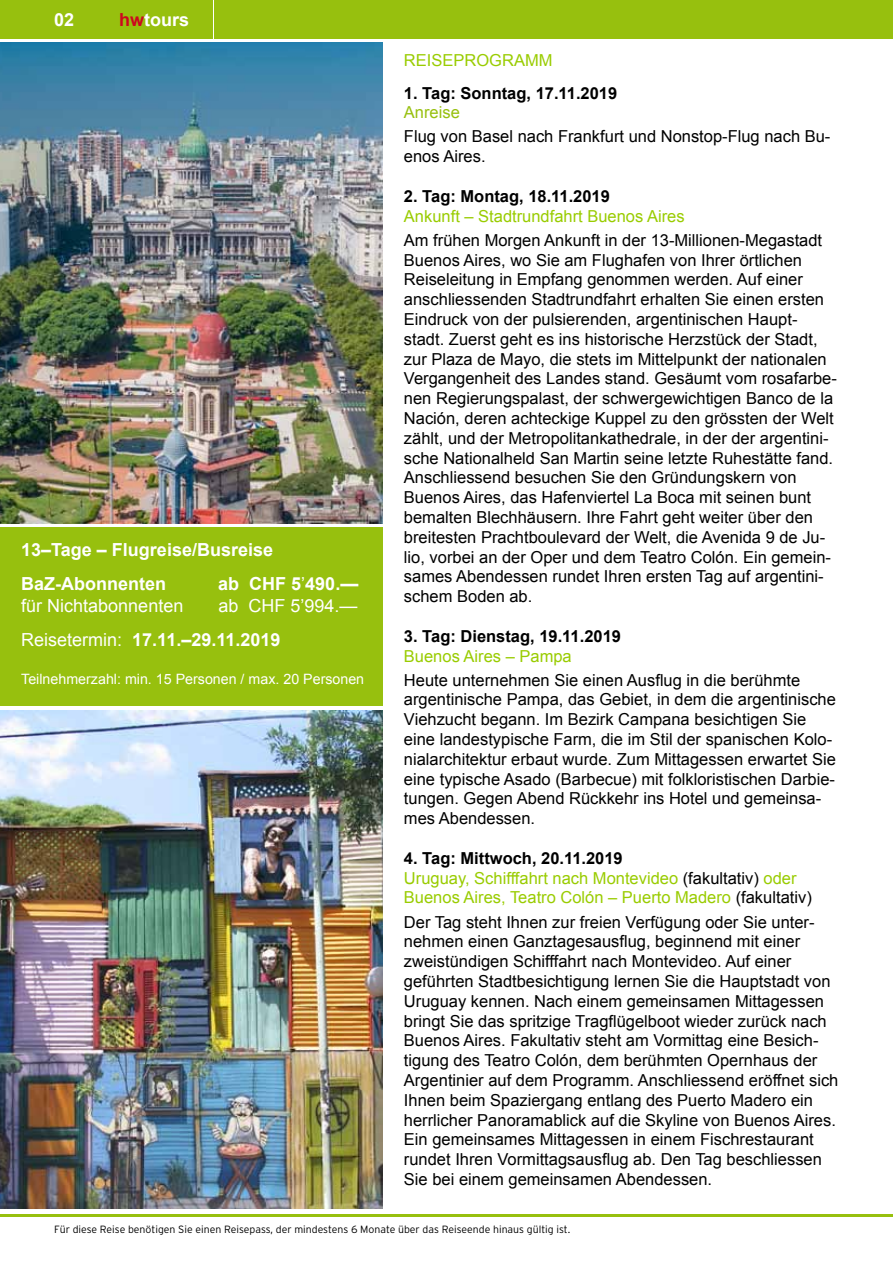
<style>
.page{position:relative;width:893px;height:1263px;background:#fff}
.page>*{position:absolute;margin:0;border:0;box-sizing:border-box;transform-origin:0 0}
.t1{font:700 18px/34.3px "Arial";color:#fff}
.t2{font:18px/34.3px "Arial";color:#fff}
.t3{font:16.5px/19.8px "Arial";color:#000}
.t4{font:16.5px/19.8px "Arial";color:#9c0}
.t5{font:700 16.5px "Arial";color:#000}
.t6{font:16.5px "Arial";color:#97c00e}
.t7{font:14.25px "Arial";color:#fff}
.t8{font:300 10.5px "Interstate";color:#000}
.s1{color:#cd071e}
.s2{font-weight:700;color:#000}
.s3{color:#000}
.s4{font-weight:400}
.s5{font-weight:700}
</style>
<div class="page">
<div style="left:0;top:0;width:213px;height:38px;background:#97c00e"></div>
<div style="left:215px;top:0;width:678px;height:38px;background:#97c00e"></div>
<hr style="left:0;top:1214px;width:893px;height:2px;background:#97c00e">
<div style="left:0;top:527px;width:383px;height:179px;background:#97c00e"></div>
<img style="left:0;top:43px;width:383px;height:480px">
<img style="left:0;top:710px;width:383px;height:499px">
<p class="t1" style="left:54px;top:3px;width:22px">02</p>
<p class="t1" style="left:119px;top:3px;width:72px"><span class="s1">hw</span>tours</p>
<p class="t4" style="left:404px;top:50px;width:23px">Reisepr</p>
<p class="t4" style="left:476px;top:50px;width:26px">ogra</p>
<p class="t4" style="left:525px;top:50px;width:29px">mm</p>
<p class="t5" style="left:404px;top:82px;width:215px">1. Tag: Sonntag, 17.11.2019</p>
<p class="t6" style="left:404px;top:102px;width:57px">Anreise</p>
<p class="t3" style="left:404px;top:127px;width:428px">Flug von Basel nach Frankfurt und Nonstop-Flug nach Bu&shy;enos Aires.</p>
<p class="t5" style="left:404px;top:185px;width:208px">2. Tag: Montag, 18.11.2019</p>
<p class="t4" style="left:404px;top:206px;width:282px">Ankunft – Stadtrundfahrt Buenos Aires</p>
<p class="t3" style="left:404px;top:230px;width:434px">Am frühen Morgen Ankunft in der 13-Millionen-Megastadt Buenos Aires, wo Sie am Flughafen von Ihrer örtlichen Reiseleitung in Empfang genommen werden. Auf einer anschliessenden Stadtrundfahrt erhalten Sie einen ersten Eindruck von der pulsierenden, argentinischen Haupt&shy;stadt. Zuerst geht es ins historische Herzstück der Stadt, zur Plaza de Mayo, die stets im Mittelpunkt der nationalen Vergangenheit des Landes stand. Gesäumt vom rosafarbe&shy;nen Regierungspalast, der schwergewichtigen Banco de la Nación, deren achteckige Kuppel zu den grössten der Welt zählt, und der Metropolitankathedrale, in der der argentini&shy;sche Nationalheld San Martin seine letzte Ruhestätte fand.<br>Anschliessend besuchen Sie den Gründungskern von Buenos Aires, das Hafenviertel La Boca mit seinen bunt bemalten Blechhäusern. Ihre Fahrt geht weiter über den breitesten Prachtboulevard der Welt, die Avenida 9 de Ju&shy;lio, vorbei an der Oper und dem Teatro Colón. Ein gemein&shy;sames Abendessen rundet Ihren ersten Tag auf argentini&shy;schem Boden ab.</p>
<p class="t5" style="left:404px;top:625px;width:219px">3. Tag: Dienstag, 19.11.2019</p>
<p class="t4" style="left:404px;top:646px;width:169px">Buenos Aires – Pampa</p>
<p class="t3" style="left:404px;top:670px;width:433px">Heute unternehmen Sie einen Ausflug in die berühmte argentinische Pampa, das Gebiet, in dem die argentinische Viehzucht begann. Im Bezirk Campana besichtigen Sie eine landestypische Farm, die im Stil der spanischen Kolo&shy;nialarchitektur erbaut wurde. Zum Mittagessen erwartet Sie eine typische Asado (Barbecue) mit folkloristischen Darbie&shy;tungen. Gegen Abend Rückkehr ins Hotel und gemeinsa&shy;mes Abendessen.</p>
<p class="t4" style="left:404px;top:848px;width:409px"><span class="s2">4. Tag: Mittwoch, 20.11.2019<br></span>Uruguay, Schifffahrt nach Montevideo <span class="s3">(fakultativ)</span> oder<br>Buenos Aires, Teatro Colón – Puerto Madero <span class="s3">(fakultativ)</span></p>
<p class="t3" style="left:404px;top:912px;width:436px">Der Tag steht Ihnen zur freien Verfügung oder Sie unter&shy;nehmen einen Ganztagesausflug, beginnend mit einer zweistündigen Schifffahrt nach Montevideo. Auf einer geführten Stadtbesichtigung lernen Sie die Hauptstadt von Uruguay kennen. Nach einem gemeinsamen Mittagessen bringt Sie das spritzige Tragflügelboot wieder zurück nach Buenos Aires. Fakultativ steht am Vormittag eine Besich&shy;tigung des Teatro Colón, dem berühmten Opernhaus der Argentinier auf dem Programm. Anschliessend eröffnet sich Ihnen beim Spaziergang entlang des Puerto Madero ein herrlicher Panoramablick auf die Skyline von Buenos Aires.<br>Ein gemeinsames Mittagessen in einem Fischrestaurant rundet Ihren Vormittagsausflug ab. Den Tag beschliessen Sie bei einem gemeinsamen Abendessen.</p>
<p class="t8" style="left:54px;top:1223px;width:518px">Für diese Reise benötigen Sie einen Reisepass, der mindestens 6 Monate über das Reiseende hinaus gültig ist.</p>
<p class="t1" style="left:21px;top:533px;width:253px">13–Tage – Flugreise/Busreise<br>BaZ-Abonnenten</p>
<p class="t1" style="left:218px;top:567px;width:142px">ab CHF 5<span class="s4">’</span>490.—</p>
<p class="t2" style="left:21px;top:588px;width:164px">für Nichtabonnenten</p>
<p class="t2" style="left:21px;top:588px;width:338px;text-indent:197px">ab CHF 5’994.—<br>Reisetermin: <span class="s5">17.11.–29.11.2019</span></p>
<p class="t7" style="left:21px;top:670px;width:344px">Teilnehmerzahl: min. 15 Personen / max. 20 Personen</p>
</div>
